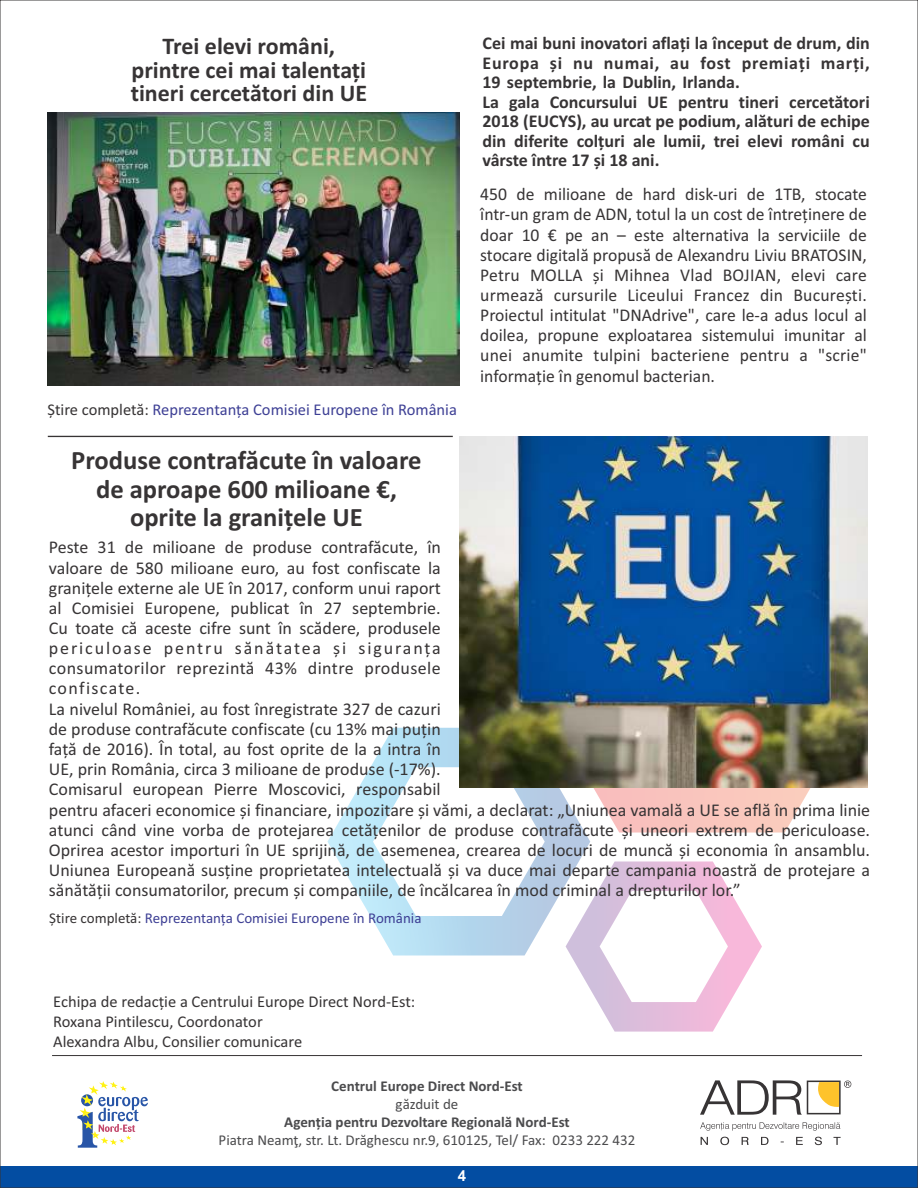
<style>
.page{position:relative;width:918px;height:1188px;background:#fff}
.page>*{position:absolute;margin:0;border:0;box-sizing:border-box;transform-origin:0 0}
.t1{font:700 26.55px/28.3px "Calibri";color:#373435;text-align:center}
.t2{font:700 24px/23.5px "Calibri";color:#373435;text-align:center}
.t3{font:18px/20.1px "Calibri";color:#373435;text-align:justify}
.t4{font:700 18px/19.5px "Calibri";color:#373435}
.t5{font:16.5px/20.1px "Calibri";color:#373435}
.t6{font:16.5px "Calibri";color:#3e4095}
.t7{font:700 15px "Calibri";color:#4b4b4d}
.t8{font:15px "Calibri";color:#4b4b4d}
.t9{font:15px "Calibri";color:#3e4095}
.t10{font:700 15px "Arial";color:#fefefe}
.s1{color:#373435}
</style>
<div class="page">
<svg style="left:590px;top:787px;width:277px;height:46px"></svg>
<svg style="left:327px;top:728px;width:263px;height:228px"></svg>
<svg style="left:566px;top:861px;width:196px;height:171px"></svg>
<div style="left:0;top:1166px;width:918px;height:22px;background:#034da2"></div>
<hr style="left:52px;top:1055px;width:810px;height:1px;background:#373435">
<svg style="left:701px;top:1137px;width:140px;height:8px"></svg>
<svg style="left:700px;top:1122px;width:140px;height:9px"></svg>
<svg style="left:700px;top:1080px;width:151px;height:35px"></svg>
<svg style="left:77px;top:1081px;width:71px;height:67px"></svg>
<hr style="left:48px;top:436px;width:405px;height:1px;background:#373435">
<img style="left:48px;top:112px;width:411px;height:274px">
<img style="left:459px;top:437px;width:408px;height:350px">
<h2 class="t2" style="left:131px;top:36px;width:238px">Trei elevi români, printre cei mai talentați tineri cercetători din UE</h2>
<p class="t6" style="left:47px;top:403px;width:411px"><span class="s1">Știre completă:</span> Reprezentanța Comisiei Europene în România</p>
<h1 class="t1" style="left:71px;top:449px;width:352px">Produse contrafăcute în valoare de aproape 600 milioane €, oprite la granițele UE</h1>
<p class="t3" style="left:49px;top:539px;width:394px;text-align:left">Peste 31 de milioane de produse contrafăcute, în valoare de 580 milioane euro, au fost confiscate la granițele externe ale UE în 2017, conform unui raport al Comisiei Europene, publicat în 27 septembrie.<br>Cu toate că aceste cifre sunt în scădere, produsele periculoase pentru sănătatea și siguranța consumatorilor reprezintă 43% dintre produsele confiscate.<br>La nivelul României, au fost înregistrate 327 de cazuri de produse contrafăcute confiscate (cu 13% mai puțin față de 2016). În total, au fost oprite de la a intra în UE, prin România, circa 3 milioane de produse (-17%).<br>Comisarul european Pierre Moscovici, responsabil</p>
<p class="t4" style="left:483px;top:35px;width:389px">Cei mai buni inovatori aflați la început de drum, din Europa și nu numai, au fost premiați marți, 19 septembrie, la Dublin, Irlanda.<br>La gala Concursului UE pentru tineri cercetători 2018 (EUCYS), au urcat pe podium, alături de echipe din diferite colțuri ale lumii, trei elevi români cu vârste între 17 și 18 ani.</p>
<p class="t3" style="left:480px;top:186px;width:388px">450 de milioane de hard disk-uri de 1TB, stocate într-un gram de ADN, totul la un cost de întreținere de doar 10 € pe an – este alternativa la serviciile de stocare digitală propusă de Alexandru Liviu BRATOSIN, Petru MOLLA și Mihnea Vlad BOJIAN, elevi care urmează cursurile Liceului Francez din București.<br>Proiectul intitulat "DNAdrive", care le-a adus locul al doilea, propune exploatarea sistemului imunitar al unei anumite tulpini bacteriene pentru a "scrie" informație în genomul bacterian.</p>
<p class="t3" style="left:49px;top:801px;width:823px">pentru afaceri economice și financiare, impozitare și vămi, a declarat: „Uniunea vamală a UE se află în prima linie atunci când vine vorba de protejarea cetățenilor de produse contrafăcute și uneori extrem de periculoase.<br>Oprirea acestor importuri în UE sprijină, de asemenea, crearea de locuri de muncă și economia în ansamblu.<br>Uniunea Europeană susține proprietatea intelectuală și va duce mai departe campania noastră de protejare a sănătății consumatorilor, precum și companiile, de încălcarea în mod criminal a drepturilor lor.”</p>
<p class="t9" style="left:49px;top:912px;width:374px"><span class="s1">Știre completă:</span> Reprezentanța Comisiei Europene în România</p>
<p class="t5" style="left:53px;top:993px;width:364px">Echipa de redacție a Centrului Europe Direct Nord-Est:<br>Roxana Pintilescu, Coordonator<br>Alexandra Albu, Consilier comunicare</p>
<p class="t7" style="left:331px;top:1079px;width:193px">Centrul Europe Direct Nord-Est</p>
<p class="t8" style="left:396px;top:1098px;width:64px">găzduit de</p>
<p class="t7" style="left:284px;top:1116px;width:287px">Agenția pentru Dezvoltare Regională Nord-Est</p>
<p class="t8" style="left:219px;top:1134px;width:418px">Piatra Neamţ, str. Lt. Drăghescu nr.9, 610125, Tel/ Fax: 0233 222 432</p>
<p class="t10" style="left:458px;top:1170px;width:10px">4</p>
</div>
